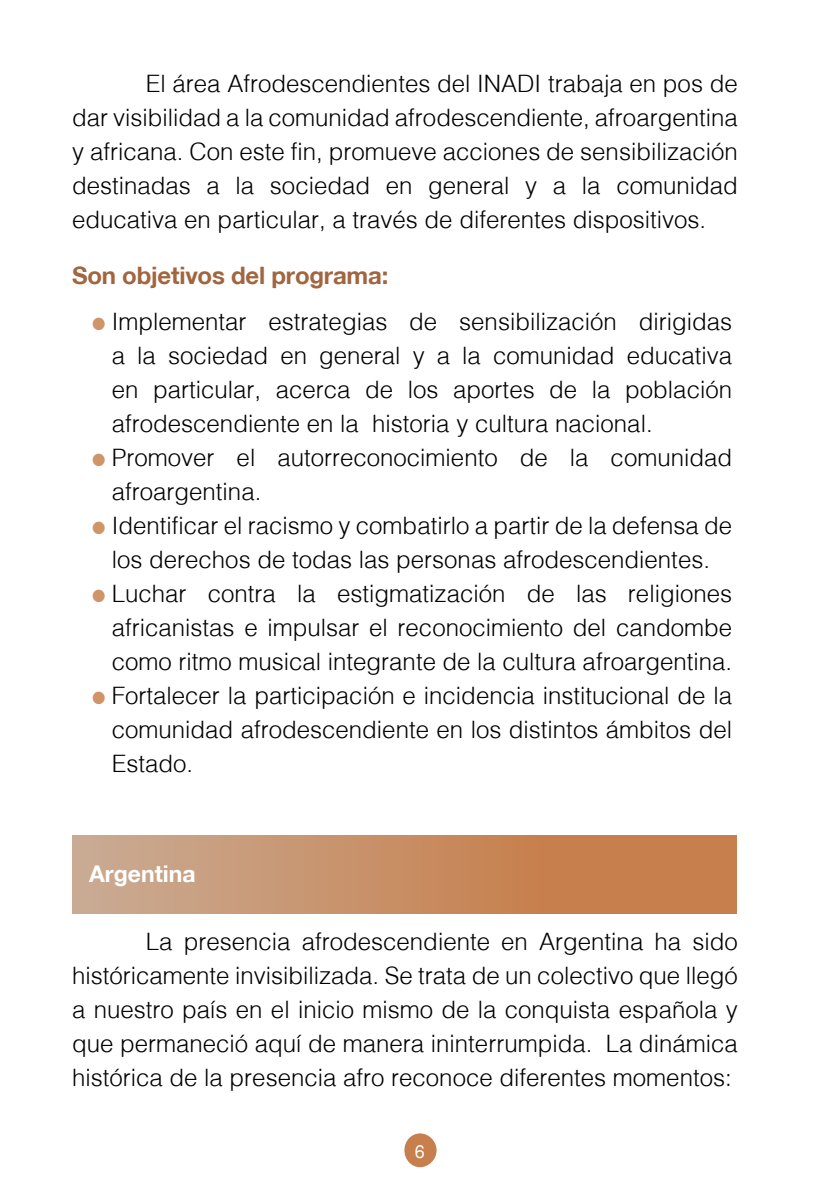
<style>
.page{position:relative;width:840px;height:1191px;background:#fff}
.page>*{position:absolute;margin:0;border:0;box-sizing:border-box;transform-origin:0 0}
.t1{font:300 24px/34px "Helvetica";color:#000;text-align:justify}
.t2{font:700 24px "Helvetica Neue";letter-spacing:-.01em;color:#a16640}
.t3{font:700 23px "Helvetica Neue";color:#fff}
.t4{font:18px "Helvetica";color:#fff}
.s1{font-family:"Bookman Old Style";font-weight:400;font-size:42px;color:#d09469}
</style>
<div class="page">
<div style="left:72px;top:836px;width:663px;height:77px;background:linear-gradient(to right,#c9a890,#c6773e)"></div>
<div style="left:404px;top:1133px;width:32px;height:34px;background:#c7804d;border-radius:50%"></div>
<p class="t1" style="left:72px;top:66px;width:667px;text-indent:74px">El área Afrodescendientes del INADI trabaja en pos de dar visibilidad a la comunidad afrodescendiente, afroargentina y africana. Con este fin, promueve acciones de sensibilización destinadas a la sociedad en general y a la comunidad educativa en particular, a través de diferentes dispositivos.</p>
<p class="t2" style="left:72px;top:261px;width:317px">Son objetivos del programa:</p>
<p class="t1" style="left:112px;top:304px;width:621px;text-indent:-23px"><span class="s1">•</span>Implementar estrategias de sensibilización dirigidas a la sociedad en general y a la comunidad educativa en particular, acerca de los aportes de la población afrodescendiente en la historia y cultura nacional.</p>
<p class="t1" style="left:112px;top:440px;width:621px;text-indent:-23px"><span class="s1">•</span>Promover el autorreconocimiento de la comunidad afroargentina.</p>
<p class="t1" style="left:89px;top:508px;width:644px;text-align:center"><span class="s1">•</span>Identificar el racismo y combatirlo a partir de la defensa de los derechos de todas las personas afrodescendientes.</p>
<p class="t1" style="left:112px;top:576px;width:621px;text-indent:-23px"><span class="s1">•</span> Luchar contra la estigmatización de las religiones africanistas e impulsar el reconocimiento del candombe como ritmo musical integrante de la cultura afroargentina.</p>
<p class="t1" style="left:112px;top:678px;width:621px;text-indent:-23px"><span class="s1">•</span> Fortalecer la participación e incidencia institucional de la comunidad afrodescendiente en los distintos ámbitos del Estado.</p>
<p class="t3" style="left:89px;top:860px;width:108px">Argentina</p>
<p class="t1" style="left:72px;top:924px;width:667px;text-indent:74px">La presencia afrodescendiente en Argentina ha sido históricamente invisibilizada. Se trata de un colectivo que llegó a nuestro país en el inicio mismo de la conquista española y que permaneció aquí de manera ininterrumpida. La dinámica histórica de la presencia afro reconoce diferentes momentos:</p>
<p class="t4" style="left:415px;top:1141px;width:12px">6</p>
</div>
